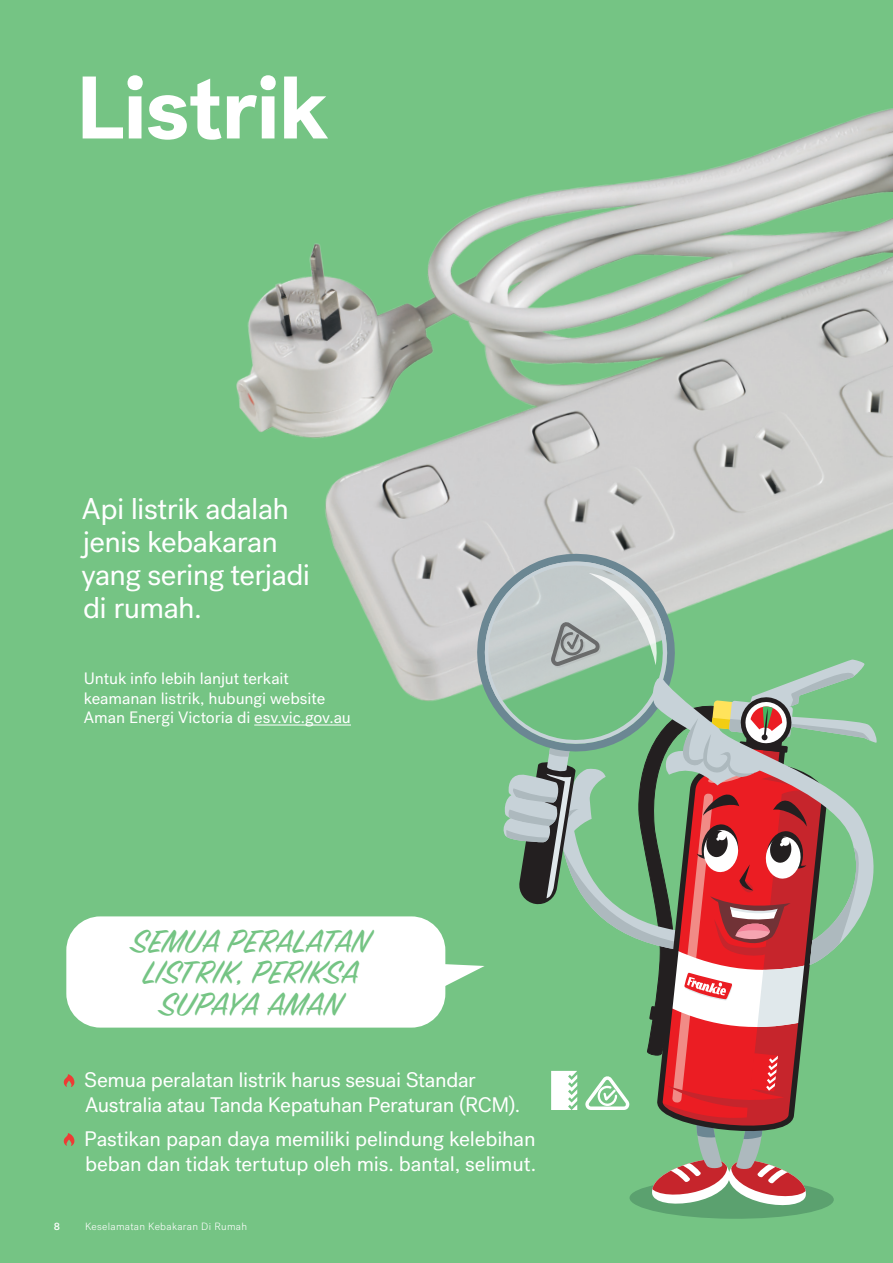
<style>
.page{position:relative;width:893px;height:1263px;background:#75c484}
.page>*{position:absolute;margin:0;border:0;box-sizing:border-box;transform-origin:0 0}
.t1{font:700 88.5px "Post Grotesk";letter-spacing:-.015em;color:#fff}
.t2{font:36px/31.5px "Sign Painter House Script";color:#75c484;text-align:center;scale:1.08 1}
.t3{font:30px/33px "Post Grotesk";letter-spacing:-.02em;color:#fff}
.t4{font:21px/25.2px "Post Grotesk";letter-spacing:-.015em;color:#fff}
.t5{font:16.5px/19.5px "Post Grotesk";letter-spacing:-.005em;color:#fff}
.t6{font:300 10.5px "Post Grotesk";letter-spacing:.03em;color:#fff}
.t7{font:500 10.5px "Post Grotesk";color:#fff}
</style>
<div class="page">
<img style="left:236px;top:108px;width:657px;height:617px">
<svg style="left:64px;top:1074px;width:10px;height:13px"></svg>
<svg style="left:64px;top:1133px;width:10px;height:13px"></svg>
<svg style="left:878px;top:670px;width:15px;height:55px"></svg>
<div style="left:66px;top:916px;width:379px;height:111px;background:#fff;border-radius:34px"></div>
<hr style="left:254px;top:725px;width:97px;height:1px;background:#fff">
<svg style="left:424px;top:549px;width:454px;height:670px"></svg>
<p class="t1" style="left:76px;top:52px;width:254px">Listrik</p>
<p class="t3" style="left:81px;top:492px;width:230px">Api listrik adalah jenis kebakaran yang sering terjadi di rumah.</p>
<p class="t5" style="left:84px;top:669px;width:269px">Untuk info lebih lanjut terkait keamanan listrik, hubungi website<br>Aman Energi Victoria di esv.vic.gov.au</p>
<p class="t2" style="left:131px;top:929px;width:222px">SEMUA PERALATAN<br>LISTRIK, PERIKSA<br>SUPAYA AMAN</p>
<p class="t4" style="left:84px;top:1067px;width:438px">Semua peralatan listrik harus sesuai Standar<br>Australia atau Tanda Kepatuhan Peraturan (RCM).</p>
<p class="t4" style="left:84px;top:1126px;width:453px">Pastikan papan daya memiliki pelindung kelebihan beban dan tidak tertutup oleh mis. bantal, selimut.</p>
<p class="t7" style="left:54px;top:1219px;width:8px">8</p>
<p class="t6" style="left:85px;top:1220px;width:164px">Keselamatan Kebakaran Di Rumah</p>
</div>
